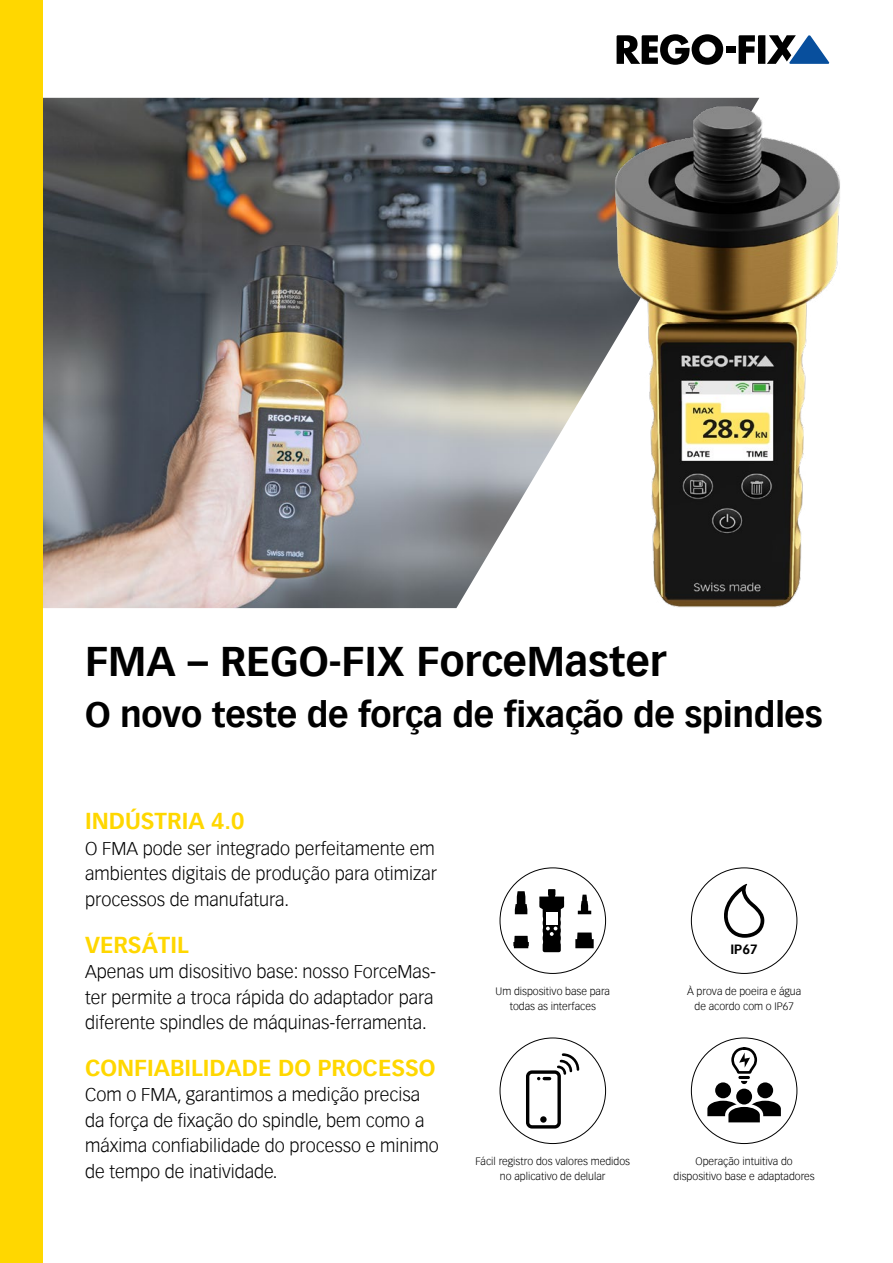
<style>
.page{position:relative;width:893px;height:1263px;background:#fff}
.page>*{position:absolute;margin:0;border:0;box-sizing:border-box;transform-origin:0 0}
.Headline_1{font:700 40.5px "Vectora Com";color:#000}
.Headline_2{font:700 34.5px "Vectora Com";letter-spacing:-.01em;color:#000}
.Untertitel_yellow{font:700 22.5px "Vectora Com";color:#ffd700}
.Text_2spaltig{font:300 18px/25.5px "Vectora Com";color:#000}
.t1{font:700 13.2px "Vectora Com";color:#000}
.Icon{font:300 10.5px/14.9px "Vectora Com";color:#000;text-align:center}
</style>
<div class="page">
<img style="left:43px;top:98px;width:396px;height:510px">
<img style="left:439px;top:98px;width:401px;height:510px">
<div style="left:726px;top:46px;width:9px;height:7px;background:#000"></div>
<svg style="left:617px;top:34px;width:106px;height:31px"></svg>
<svg style="left:739px;top:35px;width:91px;height:29px"></svg>
<div style="left:0;top:0;width:43px;height:1263px;background:#ffd700"></div>
<svg style="left:515px;top:891px;width:12px;height:23px"></svg>
<svg style="left:575px;top:932px;width:19px;height:16px"></svg>
<svg style="left:513px;top:936px;width:16px;height:12px"></svg>
<svg style="left:578px;top:895px;width:13px;height:19px"></svg>
<svg style="left:539px;top:889px;width:25px;height:63px"></svg>
<div style="left:526px;top:1070px;width:35px;height:58px;border:3px solid #000;border-radius:4px"></div>
<svg style="left:537px;top:1077px;width:13px;height:3px"></svg>
<svg style="left:540px;top:1116px;width:7px;height:7px"></svg>
<svg style="left:556px;top:1053px;width:24px;height:23px"></svg>
<svg style="left:724px;top:884px;width:41px;height:54px"></svg>
<div style="left:715px;top:1082px;width:16px;height:16px;background:#000;border-radius:50%"></div>
<div style="left:757px;top:1082px;width:16px;height:16px;background:#000;border-radius:50%"></div>
<svg style="left:707px;top:1101px;width:74px;height:22px"></svg>
<div style="left:736px;top:1088px;width:16px;height:16px;background:#000;border-radius:50%"></div>
<svg style="left:731px;top:1047px;width:27px;height:37px"></svg>
<p class="Headline_1" style="left:85px;top:637px;width:583px">FMA – REGO-FIX ForceMaster</p>
<p class="Headline_2" style="left:85px;top:694px;width:739px">O novo teste de força de fixação de spindles</p>
<p class="Untertitel_yellow" style="left:85px;top:807px;width:161px">INDÚSTRIA 4.0</p>
<p class="Text_2spaltig" style="left:85px;top:835px;width:354px">O FMA pode ser integrado perfeitamente em ambientes digitais de produção para otimizar processos de manufatura.</p>
<p class="Untertitel_yellow" style="left:85px;top:931px;width:105px">VERSÁTIL</p>
<p class="Text_2spaltig" style="left:85px;top:959px;width:353px">Apenas um disositivo base: nosso ForceMas&shy;ter permite a troca rápida do adaptador para diferente spindles de máquinas-ferramenta.</p>
<p class="Untertitel_yellow" style="left:85px;top:1054px;width:352px">CONFIABILIDADE DO PROCESSO</p>
<p class="Text_2spaltig" style="left:85px;top:1082px;width:355px">Com o FMA, garantimos a medição precisa da força de fixação do spindle, bem como a máxima confiabilidade do processo e minimo de tempo de inatividade.</p>
<p class="Icon" style="left:496px;top:984px;width:116px">Um dispositivo base para todas as interfaces</p>
<p class="Icon" style="left:476px;top:1154px;width:156px">Fácil registro dos valores medidos no aplicativo de delular</p>
<p class="t1" style="left:730px;top:941px;width:29px">IP67</p>
<p class="Icon" style="left:687px;top:984px;width:116px">À prova de poeira e água de acordo com o IP67</p>
<p class="Icon" style="left:674px;top:1154px;width:143px">Operação intuitiva do dispositivo base e adaptadores</p>
</div>
